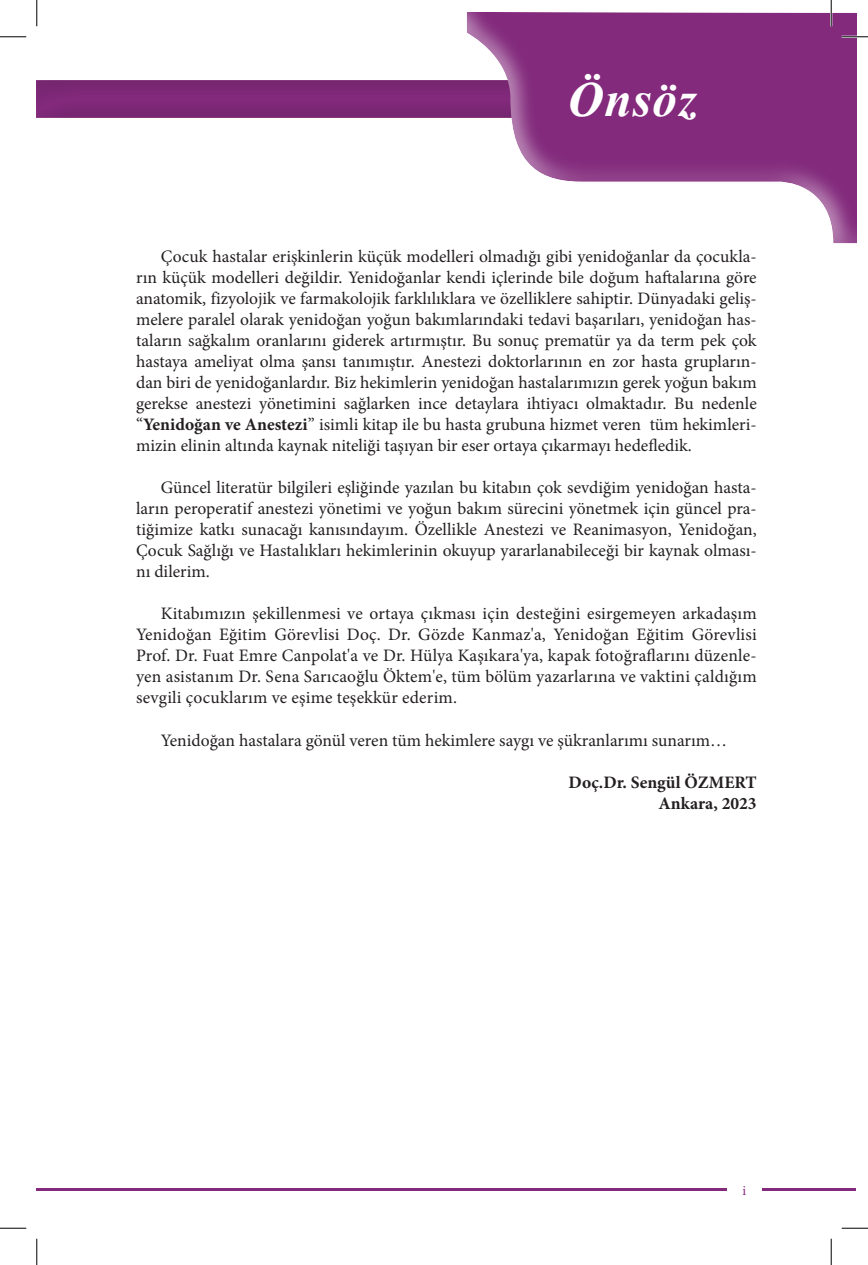
<style>
.page{position:relative;width:868px;height:1265px;background:#fff}
.page>*{position:absolute;margin:0;border:0;box-sizing:border-box;transform-origin:0 0}
.t1{font:italic 700 49px "Times New Roman";letter-spacing:.02em;color:#fff}
.t2{font:17.5px/21px "Minion Pro";color:#231f20;text-align:justify}
.t3{font:700 17.5px/21px "Minion Pro";color:#231f20;text-align:right}
.t4{font:14px "Minion Pro";color:#832a7c}
.s1{font-weight:700}
</style>
<div class="page">
<div style="left:37px;top:77px;width:818px;height:42px;background:#fff;opacity:.75"></div>
<hr style="left:37px;top:1188px;width:818px;height:2px;background:#832a7c">
<div style="left:726px;top:1184px;width:35px;height:10px;background:#fff"></div>
<div style="left:464px;top:12px;width:391px;height:233px;background:#fff;opacity:.75"></div>
<hr style="left:841px;top:36px;width:26px;height:2px;background:#fff">
<hr style="left:829px;top:0;width:3px;height:26px;background:#fff">
<svg style="left:0;top:36px;width:26px;height:1px"></svg>
<svg style="left:841px;top:36px;width:26px;height:1px"></svg>
<svg style="left:0;top:1227px;width:26px;height:1px"></svg>
<svg style="left:841px;top:1227px;width:26px;height:1px"></svg>
<svg style="left:36px;top:0;width:1px;height:26px"></svg>
<svg style="left:36px;top:1238px;width:1px;height:26px"></svg>
<svg style="left:830px;top:0;width:1px;height:26px"></svg>
<svg style="left:830px;top:1238px;width:1px;height:26px"></svg>
<h1 class="t1" style="left:567px;top:65px;width:131px">Önsöz</h1>
<p class="t2" style="left:136px;top:246px;width:622px;text-indent:25px">Çocuk hastalar erişkinlerin küçük modelleri olmadığı gibi yenidoğanlar da çocukla&shy;rın küçük modelleri değildir. Yenidoğanlar kendi içlerinde bile doğum haftalarına göre anatomik, fizyolojik ve farmakolojik farklılıklara ve özelliklere sahiptir. Dünyadaki geliş&shy;melere paralel olarak yenidoğan yoğun bakımlarındaki tedavi başarıları, yenidoğan has&shy;taların sağkalım oranlarını giderek artırmıştır. Bu sonuç prematür ya da term pek çok hastaya ameliyat olma şansı tanımıştır. Anestezi doktorlarının en zor hasta grupların&shy;dan biri de yenidoğanlardır. Biz hekimlerin yenidoğan hastalarımızın gerek yoğun bakım gerekse anestezi yönetimini sağlarken ince detaylara ihtiyacı olmaktadır. Bu nedenle “<span class="s1">Yenidoğan ve Anestezi</span>” isimli kitap ile bu hasta grubuna hizmet veren tüm hekimleri&shy;mizin elinin altında kaynak niteliği taşıyan bir eser ortaya çıkarmayı hedefledik.</p>
<p class="t2" style="left:136px;top:477px;width:622px;text-indent:25px">Güncel literatür bilgileri eşliğinde yazılan bu kitabın çok sevdiğim yenidoğan hasta&shy;ların peroperatif anestezi yönetimi ve yoğun bakım sürecini yönetmek için güncel pra&shy;tiğimize katkı sunacağı kanısındayım. Özellikle Anestezi ve Reanimasyon, Yenidoğan, Çocuk Sağlığı ve Hastalıkları hekimlerinin okuyup yararlanabileceği bir kaynak olması&shy;nı dilerim.</p>
<p class="t2" style="left:136px;top:603px;width:622px;text-indent:25px">Kitabımızın şekillenmesi ve ortaya çıkması için desteğini esirgemeyen arkadaşım Yenidoğan Eğitim Görevlisi Doç. Dr. Gözde Kanmaz'a, Yenidoğan Eğitim Görevlisi Prof. Dr. Fuat Emre Canpolat'a ve Dr. Hülya Kaşıkara'ya, kapak fotoğraflarını düzenle&shy;yen asistanım Dr. Sena Sarıcaoğlu Öktem'e, tüm bölüm yazarlarına ve vaktini çaldığım sevgili çocuklarım ve eşime teşekkür ederim.</p>
<p class="t2" style="left:161px;top:729px;width:567px">Yenidoğan hastalara gönül veren tüm hekimlere saygı ve şükranlarımı sunarım…</p>
<p class="t3" style="left:568px;top:771px;width:189px">Doç.Dr. Sengül ÖZMERT<br>Ankara, 2023</p>
<p class="t4" style="left:742px;top:1180px;width:5px">i</p>
</div>
